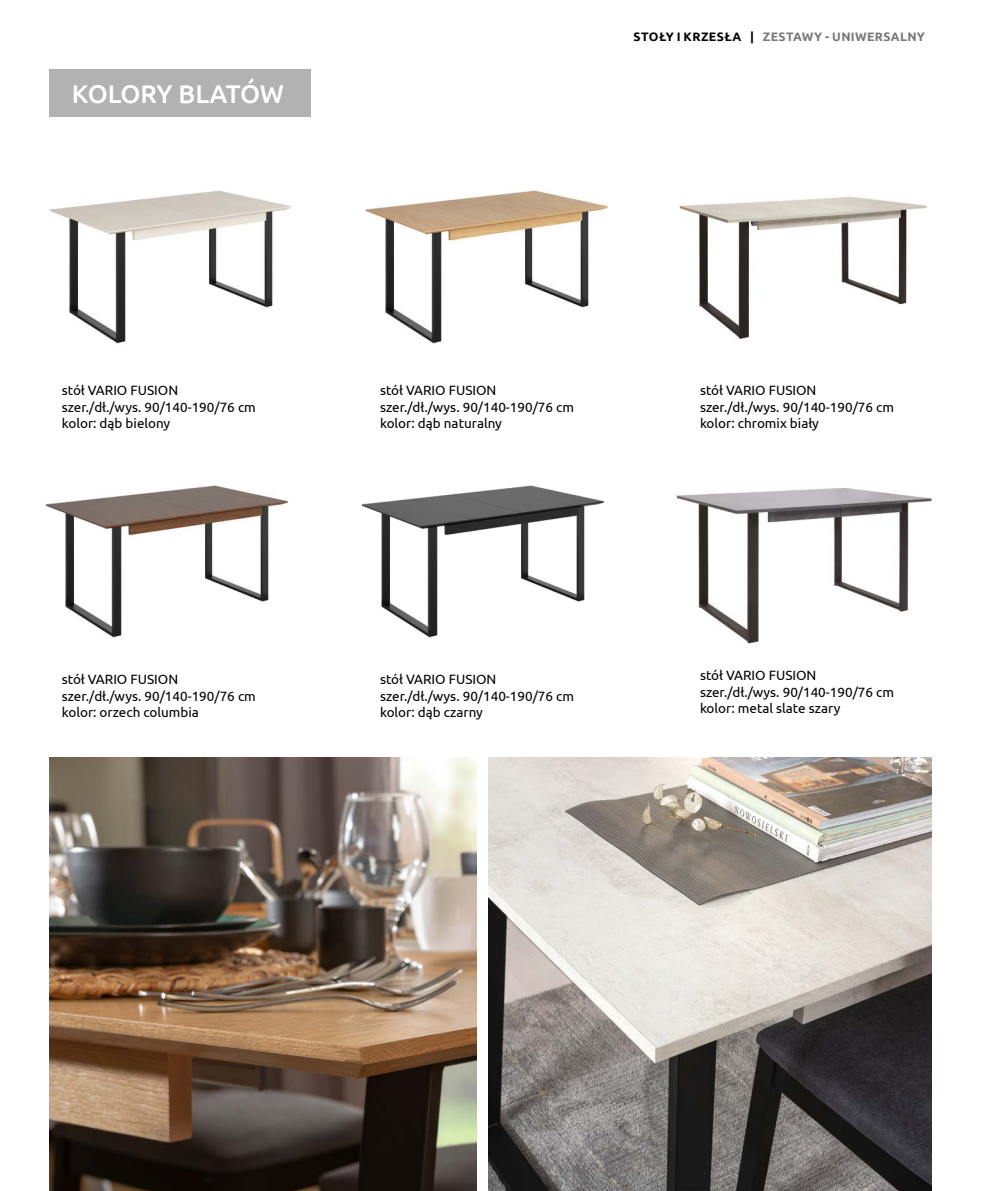
<style>
.page{position:relative;width:983px;height:1191px;background:#fff}
.page>*{position:absolute;margin:0;border:0;box-sizing:border-box;transform-origin:0 0}
.t1{font:500 25.72px "Ubuntu";letter-spacing:-.015em;color:#fff}
.t2{font:13.47px/16.1px "Ubuntu";color:#000}
.t3{font:700 12.25px "Ubuntu";letter-spacing:.03em;color:#797979}
.s1{color:#000}
</style>
<div class="page">
<img style="left:50px;top:757px;width:426px;height:434px">
<img style="left:488px;top:757px;width:443px;height:434px">
<div style="left:50px;top:69px;width:261px;height:48px;background:#b3b2b2"></div>
<img style="left:50px;top:190px;width:242px;height:154px">
<img style="left:365px;top:190px;width:243px;height:154px">
<img style="left:679px;top:196px;width:248px;height:144px">
<img style="left:676px;top:488px;width:256px;height:156px">
<img style="left:46px;top:485px;width:243px;height:153px">
<img style="left:361px;top:485px;width:243px;height:153px">
<h1 class="t1" style="left:72px;top:78px;width:213px">KOLORY BLATÓW</h1>
<p class="t3" style="left:633px;top:29px;width:293px"><span class="s1">STOŁY I KRZESŁA |</span> ZESTAWY - UNIWERSALNY</p>
<p class="t2" style="left:62px;top:382px;width:195px">stół VARIO FUSION szer./dł./wys. 90/140-190/76 cm kolor: dąb bielony</p>
<p class="t2" style="left:62px;top:671px;width:195px">stół VARIO FUSION szer./dł./wys. 90/140-190/76 cm kolor: orzech columbia</p>
<p class="t2" style="left:380px;top:382px;width:195px">stół VARIO FUSION szer./dł./wys. 90/140-190/76 cm kolor: dąb naturalny</p>
<p class="t2" style="left:699px;top:382px;width:195px">stół VARIO FUSION szer./dł./wys. 90/140-190/76 cm kolor: chromix biały</p>
<p class="t2" style="left:380px;top:671px;width:195px">stół VARIO FUSION szer./dł./wys. 90/140-190/76 cm kolor: dąb czarny</p>
<p class="t2" style="left:699px;top:667px;width:195px">stół VARIO FUSION szer./dł./wys. 90/140-190/76 cm kolor: metal slate szary</p>
</div>
